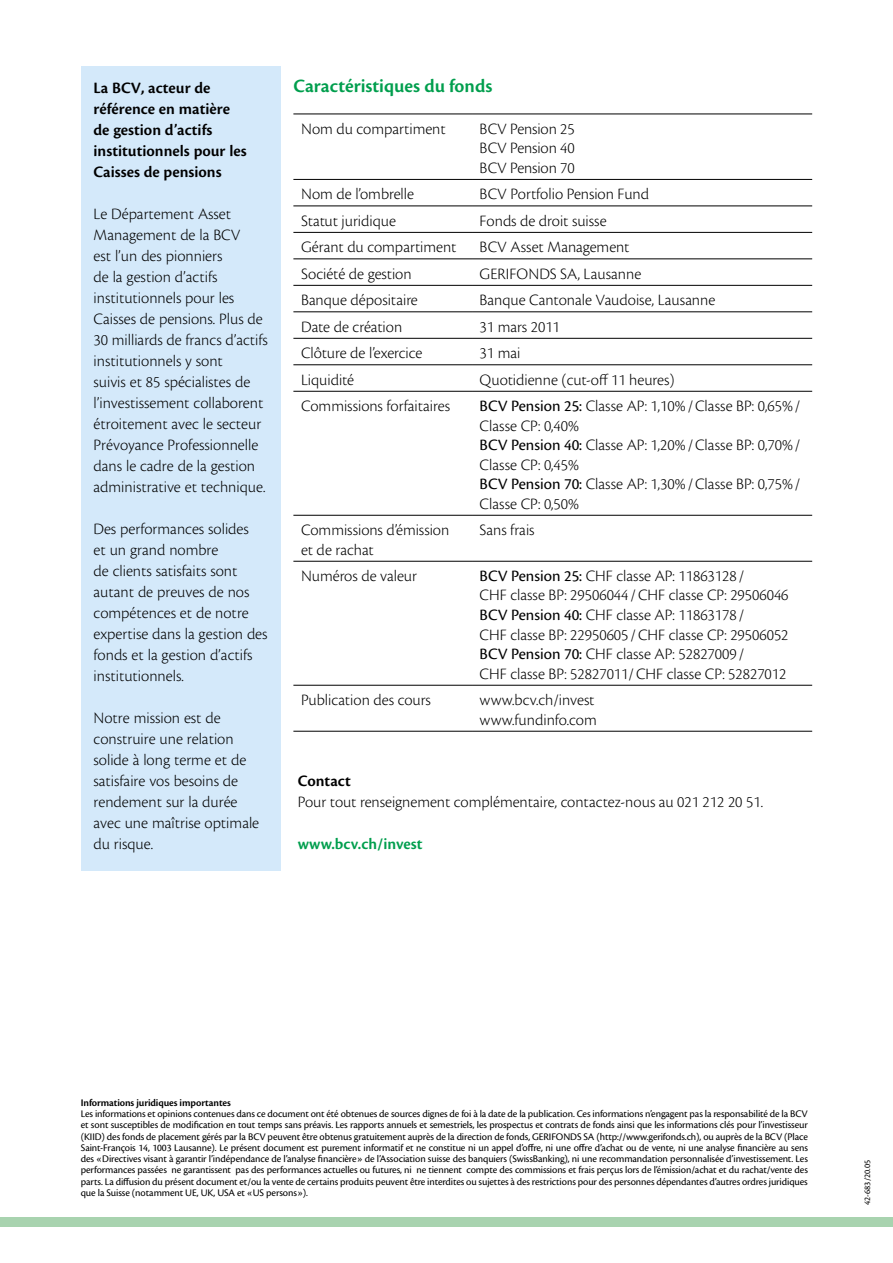
<style>
.page{position:relative;width:893px;height:1263px;background:#fff}
.page>*{position:absolute;margin:0;border:0;box-sizing:border-box;transform-origin:0 0}
.t1{font:600 19.5px "Cronos Pro";color:#009e4d}
.t2{font:300 16.5px/21px "Cronos Pro";color:#000}
.t3{font:600 16.5px/21px "Cronos Pro";color:#000}
.t4{font:600 16.5px "Cronos Pro";letter-spacing:.005em;color:#009e4d}
.t5{font:10.5px/11.2px "Cronos Pro";letter-spacing:-.01em;color:#000;text-align:justify}
.t6{font:600 10.5px "Cronos Pro";letter-spacing:-.01em;color:#000}
.t7{font:9px "Cronos Pro";color:#000}
.s1{font-weight:400}
</style>
<div class="page">
<div style="left:0;top:1217px;width:893px;height:10px;background:#a8d3af"></div>
<div style="left:81px;top:66px;width:200px;height:804px;background:#d4e9fa"></div>
<hr style="left:293px;top:114px;width:179px;height:1px;background:#000">
<hr style="left:472px;top:114px;width:340px;height:1px;background:#000">
<hr style="left:293px;top:179px;width:179px;height:1px;background:#000">
<hr style="left:472px;top:179px;width:340px;height:1px;background:#000">
<hr style="left:293px;top:206px;width:179px;height:1px;background:#000">
<hr style="left:472px;top:206px;width:340px;height:1px;background:#000">
<hr style="left:293px;top:232px;width:179px;height:1px;background:#000">
<hr style="left:472px;top:232px;width:340px;height:1px;background:#000">
<hr style="left:293px;top:259px;width:179px;height:1px;background:#000">
<hr style="left:472px;top:259px;width:340px;height:1px;background:#000">
<hr style="left:293px;top:285px;width:179px;height:1px;background:#000">
<hr style="left:472px;top:285px;width:340px;height:1px;background:#000">
<hr style="left:293px;top:312px;width:179px;height:1px;background:#000">
<hr style="left:472px;top:312px;width:340px;height:1px;background:#000">
<hr style="left:293px;top:338px;width:179px;height:1px;background:#000">
<hr style="left:472px;top:338px;width:340px;height:1px;background:#000">
<hr style="left:293px;top:364px;width:179px;height:1px;background:#000">
<hr style="left:472px;top:364px;width:340px;height:1px;background:#000">
<hr style="left:293px;top:391px;width:179px;height:1px;background:#000">
<hr style="left:472px;top:391px;width:340px;height:1px;background:#000">
<hr style="left:293px;top:515px;width:179px;height:1px;background:#000">
<hr style="left:472px;top:515px;width:340px;height:1px;background:#000">
<hr style="left:293px;top:561px;width:179px;height:1px;background:#000">
<hr style="left:472px;top:561px;width:340px;height:1px;background:#000">
<hr style="left:293px;top:685px;width:179px;height:1px;background:#000">
<hr style="left:472px;top:685px;width:340px;height:1px;background:#000">
<hr style="left:293px;top:731px;width:179px;height:1px;background:#000">
<hr style="left:472px;top:731px;width:340px;height:1px;background:#000">
<p class="t3" style="left:94px;top:78px;width:118px">La BCV, acteur de</p>
<p class="t1" style="left:293px;top:74px;width:201px">Caractéristiques du fonds</p>
<p class="t3" style="left:94px;top:99px;width:155px">référence en matière de gestion d’actifs institutionnels pour les<br>Caisses de pensions</p>
<p class="t2" style="left:94px;top:203px;width:176px">Le Département Asset<br>Management de la BCV<br>est l’un des pionniers<br>de la gestion d’actifs institutionnels pour les<br>Caisses de pensions. Plus de<br>30 milliards de francs d’actifs institutionnels y sont<br>suivis et 85 spécialistes de l’investissement collaborent étroitement avec le secteur<br>Prévoyance Professionnelle dans le cadre de la gestion administrative et technique.</p>
<p class="t2" style="left:94px;top:518px;width:176px">Des performances solides<br>et un grand nombre<br>de clients satisfaits sont autant de preuves de nos compétences et de notre expertise dans la gestion des fonds et la gestion d’actifs institutionnels.</p>
<p class="t2" style="left:94px;top:707px;width:167px">Notre mission est de construire une relation solide à long terme et de satisfaire vos besoins de rendement sur la durée avec une maîtrise optimale du risque.</p>
<p class="t2" style="left:301px;top:118px;width:146px">Nom du compartiment</p>
<p class="t2" style="left:480px;top:119px;width:97px;line-height:19.5px;text-align:justify">BCV Pension 25<br>BCV Pension 40<br>BCV Pension 70</p>
<p class="t2" style="left:301px;top:183px;width:115px">Nom de l’ombrelle</p>
<p class="t2" style="left:480px;top:183px;width:171px">BCV Portfolio Pension Fund</p>
<p class="t2" style="left:301px;top:210px;width:96px">Statut juridique</p>
<p class="t2" style="left:480px;top:210px;width:128px">Fonds de droit suisse</p>
<p class="t2" style="left:301px;top:236px;width:157px">Gérant du compartiment</p>
<p class="t2" style="left:480px;top:236px;width:151px">BCV Asset Management</p>
<p class="t2" style="left:301px;top:263px;width:112px">Société de gestion</p>
<p class="t2" style="left:480px;top:263px;width:163px">GERIFONDS SA, Lausanne</p>
<p class="t2" style="left:301px;top:289px;width:118px">Banque dépositaire</p>
<p class="t2" style="left:480px;top:289px;width:237px">Banque Cantonale Vaudoise, Lausanne</p>
<p class="t2" style="left:301px;top:316px;width:103px">Date de création</p>
<p class="t2" style="left:480px;top:316px;width:82px">31 mars 2011</p>
<p class="t2" style="left:301px;top:342px;width:123px">Clôture de l’exercice</p>
<p class="t2" style="left:480px;top:342px;width:42px">31 mai</p>
<p class="t2" style="left:301px;top:369px;width:55px">Liquidité</p>
<p class="t2" style="left:480px;top:369px;width:196px">Quotidienne (cut-off 11 heures)</p>
<p class="t2" style="left:301px;top:395px;width:150px">Commissions forfaitaires</p>
<p class="t2" style="left:480px;top:396px;width:322px;line-height:19.5px"><span class="s1">BCV Pension 25:</span> Classe AP: 1,10%/Classe BP: 0,65%/ Classe CP: 0,40%<br><span class="s1">BCV Pension 40:</span> Classe AP: 1,20%/Classe BP: 0,70%/ Classe CP: 0,45%<br><span class="s1">BCV Pension 70:</span> Classe AP: 1,30%/Classe BP: 0,75%/ Classe CP: 0,50%</p>
<p class="t2" style="left:301px;top:520px;width:150px;line-height:19.5px">Commissions d’émission et de rachat</p>
<p class="t2" style="left:480px;top:519px;width:56px">Sans frais</p>
<p class="t2" style="left:301px;top:565px;width:118px">Numéros de valeur</p>
<p class="t2" style="left:480px;top:566px;width:310px;line-height:19.5px"><span class="s1">BCV Pension 25:</span> CHF classe AP: 11863128 /<br>CHF classe BP: 29506044 /CHF classe CP: 29506046<br><span class="s1">BCV Pension 40:</span> CHF classe AP: 11863178 /<br>CHF classe BP: 22950605 /CHF classe CP: 29506052<br><span class="s1">BCV Pension 70:</span> CHF classe AP: 52827009 /<br>CHF classe BP: 52827011/CHF classe CP: 52827012</p>
<p class="t2" style="left:301px;top:689px;width:131px">Publication des cours</p>
<p class="t2" style="left:480px;top:690px;width:119px;line-height:19.5px">www.bcv.ch/invest www.fundinfo.com</p>
<p class="t3" style="left:298px;top:771px;width:55px">Contact</p>
<p class="t2" style="left:298px;top:791px;width:467px">Pour tout renseignement complémentaire, contactez-nous au 021 212 20 51.</p>
<p class="t4" style="left:298px;top:835px;width:127px">www.bcv.ch/invest</p>
<p class="t6" style="left:81px;top:1096px;width:152px">Informations juridiques importantes</p>
<p class="t5" style="left:81px;top:1108px;width:729px">Les informations et opinions contenues dans ce document ont été obtenues de sources dignes de foi à la date de la publication. Ces informations n’engagent pas la responsabilité de la BCV et sont susceptibles de modification en tout temps sans préavis. Les rapports annuels et semestriels, les prospectus et contrats de fonds ainsi que les informations clés pour l’investisseur (KIID) des fonds de placement gérés par la BCV peuvent être obtenus gratuitement auprès de la direction de fonds, GERIFONDS SA (http://www.gerifonds.ch), ou auprès de la BCV (Place Saint-François 14, 1003 Lausanne). Le présent document est purement informatif et ne constitue ni un appel d’offre, ni une offre d’achat ou de vente, ni une analyse financière au sens des «Directives visant à garantir l’indépendance de l’analyse financière» de l’Association suisse des banquiers (SwissBanking), ni une recommandation personnalisée d’investissement. Les performances passées ne garantissent pas des performances actuelles ou futures, ni ne tiennent compte des commissions et frais perçus lors de l’émission/achat et du rachat/vente des parts. La diffusion du présent document et/ou la vente de certains produits peuvent être interdites ou sujettes à des restrictions pour des personnes dépendantes d’autres ordres juridiques que la Suisse (notamment UE, UK, USA et «US persons»).</p>
<p class="t7" style="left:862px;top:1205px;width:46px;rotate:-90deg">42-683/20.05</p>
</div>
